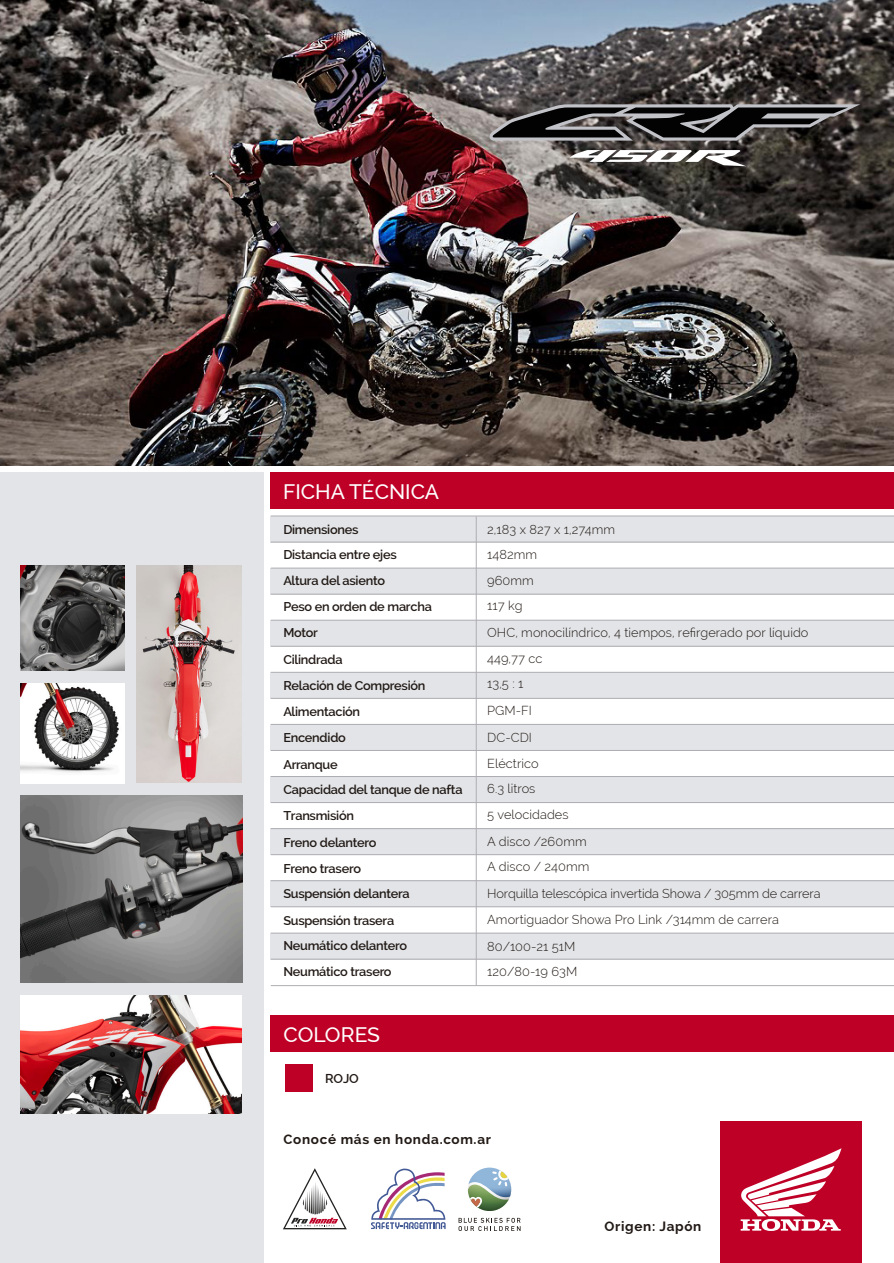
<style>
.page{position:relative;width:894px;height:1263px;background:#fff}
.page>*{position:absolute;margin:0;border:0;box-sizing:border-box;transform-origin:0 0}
.t1{font:500 21px "Raleway";color:#fff}
.t2{font:700 13.5px "Raleway";letter-spacing:.05em;color:#211915}
.t3{font:600 12.9px "Raleway";color:#211915}
.t4{font:300 12.75px/25.5px "Raleway";letter-spacing:.005em;color:#211915}
.t5{font:600 12.75px/26.1px "Raleway";letter-spacing:-.02em;color:#211915}
</style>
<div class="page">
<img style="left:0;top:0;width:894px;height:466px">
<div style="left:0;top:472px;width:263px;height:791px;background:#e2e4e7"></div>
<img style="left:137px;top:566px;width:105px;height:217px">
<img style="left:21px;top:995px;width:221px;height:118px">
<img style="left:21px;top:683px;width:103px;height:100px">
<img style="left:21px;top:566px;width:103px;height:104px">
<img style="left:21px;top:796px;width:221px;height:187px">
<div style="left:271px;top:472px;width:623px;height:37px;background:#bf0026"></div>
<div style="left:271px;top:516px;width:623px;height:26px;background:#e2e4e7"></div>
<div style="left:271px;top:568px;width:623px;height:26px;background:#e2e4e7"></div>
<div style="left:271px;top:620px;width:623px;height:26px;background:#e2e4e7"></div>
<div style="left:271px;top:672px;width:623px;height:26px;background:#e2e4e7"></div>
<div style="left:271px;top:724px;width:623px;height:26px;background:#e2e4e7"></div>
<div style="left:271px;top:777px;width:623px;height:26px;background:#e2e4e7"></div>
<div style="left:271px;top:829px;width:623px;height:26px;background:#e2e4e7"></div>
<div style="left:271px;top:881px;width:623px;height:26px;background:#e2e4e7"></div>
<div style="left:271px;top:933px;width:623px;height:26px;background:#e2e4e7"></div>
<div style="left:271px;top:1015px;width:623px;height:37px;background:#bf0026"></div>
<svg style="left:371px;top:1168px;width:75px;height:61px"></svg>
<svg style="left:459px;top:1218px;width:62px;height:13px"></svg>
<svg style="left:468px;top:1168px;width:43px;height:43px"></svg>
<hr style="left:271px;top:516px;width:623px;height:1px;background:#aeadb3">
<hr style="left:271px;top:542px;width:623px;height:1px;background:#aeadb3">
<hr style="left:271px;top:568px;width:623px;height:1px;background:#aeadb3">
<hr style="left:271px;top:594px;width:623px;height:1px;background:#aeadb3">
<hr style="left:271px;top:620px;width:623px;height:1px;background:#aeadb3">
<hr style="left:271px;top:646px;width:623px;height:1px;background:#aeadb3">
<hr style="left:271px;top:672px;width:623px;height:1px;background:#aeadb3">
<hr style="left:271px;top:698px;width:623px;height:1px;background:#aeadb3">
<hr style="left:271px;top:724px;width:623px;height:1px;background:#aeadb3">
<hr style="left:271px;top:750px;width:623px;height:1px;background:#aeadb3">
<hr style="left:271px;top:776px;width:623px;height:1px;background:#aeadb3">
<hr style="left:271px;top:802px;width:623px;height:1px;background:#aeadb3">
<hr style="left:271px;top:828px;width:623px;height:1px;background:#aeadb3">
<hr style="left:271px;top:854px;width:623px;height:1px;background:#aeadb3">
<hr style="left:271px;top:880px;width:623px;height:1px;background:#aeadb3">
<hr style="left:271px;top:906px;width:623px;height:1px;background:#aeadb3">
<hr style="left:271px;top:933px;width:623px;height:1px;background:#aeadb3">
<hr style="left:271px;top:959px;width:623px;height:1px;background:#aeadb3">
<hr style="left:271px;top:985px;width:623px;height:1px;background:#aeadb3">
<hr style="left:476px;top:516px;width:1px;height:470px;background:#aeadb3">
<div style="left:720px;top:1121px;width:142px;height:142px;background:#bf0026"></div>
<svg style="left:741px;top:1148px;width:101px;height:83px"></svg>
<div style="left:286px;top:1064px;width:27px;height:28px;background:#bf0026"></div>
<svg style="left:283px;top:1168px;width:64px;height:62px"></svg>
<svg style="left:489px;top:104px;width:371px;height:37px"></svg>
<svg style="left:570px;top:150px;width:176px;height:16px"></svg>
<h1 class="t1" style="left:283px;top:479px;width:157px">FICHA TÉCNICA</h1>
<p class="t5" style="left:283px;top:516px;width:181px">Dimensiones<br>Distancia entre ejes<br>Altura del asiento<br>Peso en orden de marcha<br>Motor<br>Cilindrada<br>Relación de Compresión<br>Alimentación<br>Encendido<br>Arranque<br>Capacidad del tanque de nafta<br>Transmisión<br>Freno delantero<br>Freno trasero<br>Suspensión delantera<br>Suspensión trasera<br>Neumático delantero<br>Neumático trasero</p>
<h1 class="t1" style="left:283px;top:1022px;width:98px">COLORES</h1>
<p class="t3" style="left:325px;top:1071px;width:35px">ROJO</p>
<p class="t4" style="left:487px;top:517px;width:129px">2,183 x 827 x 1,274mm<br>1482mm<br>960mm<br>117 kg</p>
<p class="t4" style="left:487px;top:620px;width:323px">OHC, monocilíndrico, 4 tiempos, refirgerado por líquido<br>449,77 cc<br>13,5 : 1</p>
<p class="t4" style="left:487px;top:697px;width:46px;line-height:27px">PGM-FI<br>DC-CDI</p>
<p class="t4" style="left:487px;top:751px;width:83px">Eléctrico<br>6.3 litros<br>5 velocidades</p>
<p class="t4" style="left:487px;top:829px;width:104px">A disco /260mm<br>A disco / 240mm</p>
<p class="t4" style="left:487px;top:881px;width:335px">Horquilla telescópica invertida Showa / 305mm de carrera<br>Amortiguador Showa Pro Link /314mm de carrera</p>
<p class="t4" style="left:487px;top:934px;width:92px">80/100-21 51M<br>120/80-19 63M</p>
<p class="t2" style="left:284px;top:1131px;width:209px">Conocé más en honda.com.ar</p>
<p class="t2" style="left:605px;top:1218px;width:98px">Origen: Japón</p>
</div>
